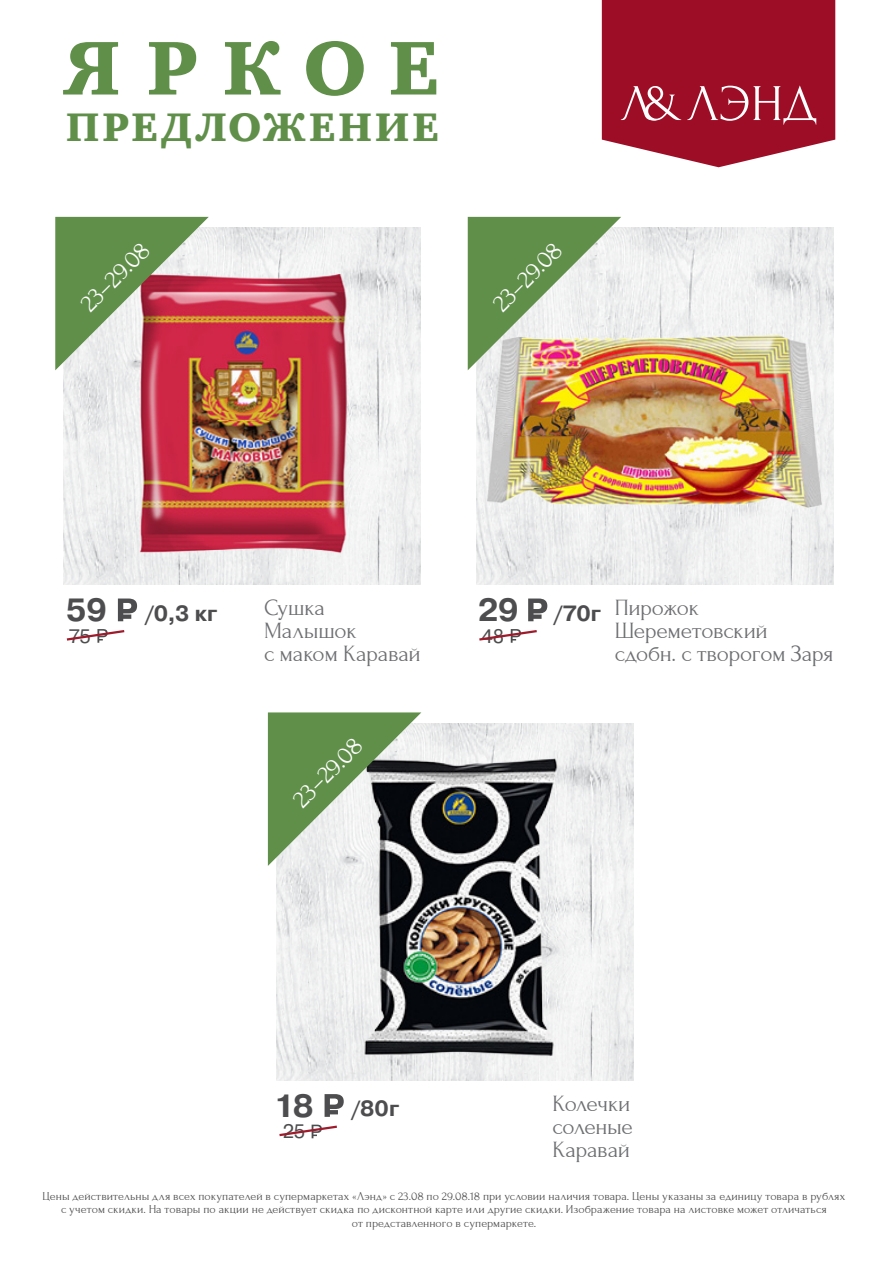
<style>
.page{position:relative;width:893px;height:1263px;background:#fff}
.page>*{position:absolute;margin:0;border:0;box-sizing:border-box;transform-origin:0 0}
.t1{font:78.15px "Charter Black C";letter-spacing:.305em;color:#5f8f49}
.t2{font:40.95px "Charter Black C";letter-spacing:.075em;color:#5f8f49}
.t3{font:25.5px "Forum";color:#fff}
.t4{font:23.25px/23px "Forum";letter-spacing:-.02em;color:#6d6e71}
.t5{font:700 22.05px "Pragmatica";color:#4d4d4f}
.t6{font:19.5px "Pragmatica";color:#4d4d4f}
.t7{font:12px/13.5px "Forum";letter-spacing:.005em;color:#4d4d4f;text-align:center}
.s1{font-size:32.1px}
</style>
<div class="page">
<svg style="left:602px;top:0;width:233px;height:167px;background:#a9293f"></svg>
<img style="left:64px;top:227px;width:357px;height:358px">
<img style="left:476px;top:227px;width:357px;height:358px">
<img style="left:276px;top:723px;width:358px;height:357px">
<img style="left:478px;top:330px;width:350px;height:185px">
<img style="left:295px;top:746px;width:327px;height:327px">
<img style="left:115px;top:265px;width:276px;height:312px">
<svg style="left:118px;top:598px;width:19px;height:23px"></svg>
<svg style="left:66px;top:629px;width:59px;height:14px"></svg>
<svg style="left:55px;top:217px;width:154px;height:153px;background:#9b8e70"></svg>
<svg style="left:528px;top:598px;width:19px;height:23px"></svg>
<svg style="left:479px;top:629px;width:58px;height:14px"></svg>
<img style="left:468px;top:217px;width:153px;height:153px">
<svg style="left:325px;top:1094px;width:19px;height:23px"></svg>
<svg style="left:279px;top:1124px;width:58px;height:14px"></svg>
<svg style="left:268px;top:712px;width:153px;height:154px"></svg>
<h1 class="t1" style="left:63px;top:24px;width:377px">ЯРКОЕ</h1>
<h2 class="t2" style="left:66px;top:104px;width:374px">ПРЕДЛОЖЕНИЕ</h2>
<h3 class="t3" style="left:75px;top:297px;width:88px;rotate:-45deg">23–29.08</h3>
<h3 class="t3" style="left:487px;top:297px;width:88px;rotate:-45deg">23–29.08</h3>
<h3 class="t5" style="left:66px;top:599px;width:153px"><span class="s1">59</span> /0,3 кг</h3>
<h3 class="t6" style="left:69px;top:624px;width:24px">75</h3>
<h3 class="t4" style="left:264px;top:596px;width:158px">Сушка<br>Малышок<br>с маком Каравай</h3>
<h3 class="t3" style="left:288px;top:793px;width:88px;rotate:-45deg">23–29.08</h3>
<h3 class="t5" style="left:478px;top:599px;width:125px"><span class="s1">29</span> /70г</h3>
<h3 class="t6" style="left:481px;top:624px;width:24px">48</h3>
<h3 class="t4" style="left:615px;top:596px;width:220px">Пирожок<br>Шереметовский сдобн. с творогом Заря</h3>
<h3 class="t5" style="left:274px;top:1094px;width:127px"><span class="s1">18</span> /80г</h3>
<h3 class="t6" style="left:283px;top:1119px;width:24px">25</h3>
<h3 class="t4" style="left:553px;top:1092px;width:82px;text-align:justify">Колечки соленые Каравай</h3>
<p class="t7" style="left:43px;top:1189px;width:804px">Цены действительны для всех покупателей в супермаркетах «Лэнд» с 23.08 по 29.08.18 при условии наличия товара. Цены указаны за единицу товара в рублях с учетом скидки. На товары по акции не действует скидка по дисконтной карте или другие скидки. Изображение товара на листовке может отличаться<br>от представленного в супермаркете.</p>
</div>
